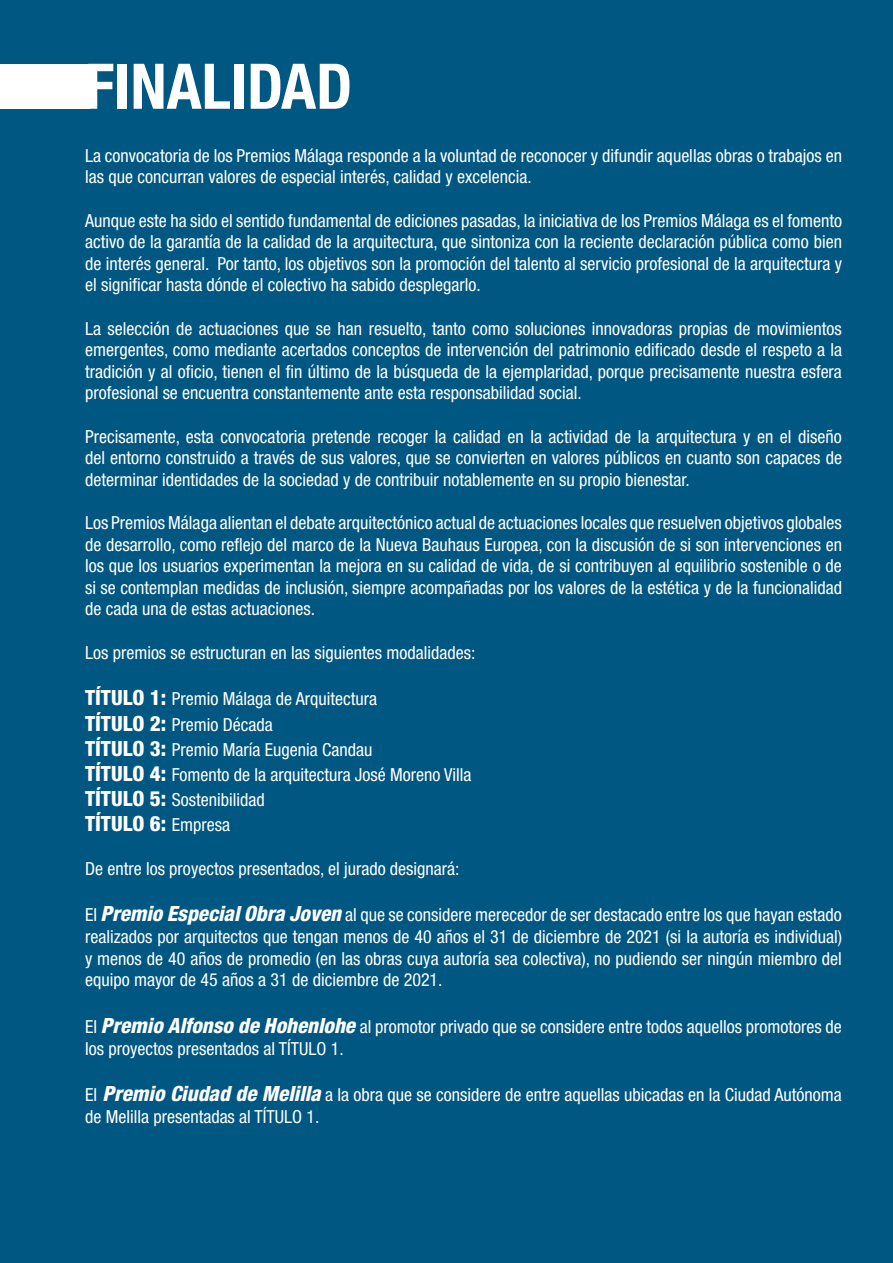
<style>
.page{position:relative;width:893px;height:1263px;background:#005782}
.page>*{position:absolute;margin:0;border:0;box-sizing:border-box;transform-origin:0 0}
.t1{font:700 condensed 63px "Helvetica Neue LT Std";color:#fff}
.t2{font:800 condensed 21px "Helvetica Neue LT Std";color:#fff}
.t3{font:condensed 18px/21.6px "Helvetica Neue LT Std";color:#fff;text-align:justify}
.s1{font-weight:800;font-size:21px}
.s2{font-weight:400;font-size:18px}
.s3{font-weight:800;font-style:italic;font-size:21px}
</style>
<div class="page">
<div style="left:0;top:64px;width:89px;height:45px;background:#fff"></div>
<h1 class="t1" style="left:85px;top:48px;width:269px">FINALIDAD</h1>
<p class="t3" style="left:85px;top:144px;width:758px">La convocatoria de los Premios Málaga responde a la voluntad de reconocer y difundir aquellas obras o trabajos en las que concurran valores de especial interés, calidad y excelencia.</p>
<p class="t3" style="left:85px;top:209px;width:758px">Aunque este ha sido el sentido fundamental de ediciones pasadas, la iniciativa de los Premios Málaga es el fomento activo de la garantía de la calidad de la arquitectura, que sintoniza con la reciente declaración pública como bien de interés general. Por tanto, los objetivos son la promoción del talento al servicio profesional de la arquitectura y el significar hasta dónde el colectivo ha sabido desplegarlo.</p>
<p class="t3" style="left:85px;top:317px;width:758px">La selección de actuaciones que se han resuelto, tanto como soluciones innovadoras propias de movimientos emergentes, como mediante acertados conceptos de intervención del patrimonio edificado desde el respeto a la tradición y al oficio, tienen el fin último de la búsqueda de la ejemplaridad, porque precisamente nuestra esfera profesional se encuentra constantemente ante esta responsabilidad social.</p>
<p class="t3" style="left:85px;top:425px;width:758px">Precisamente, esta convocatoria pretende recoger la calidad en la actividad de la arquitectura y en el diseño del entorno construido a través de sus valores, que se convierten en valores públicos en cuanto son capaces de determinar identidades de la sociedad y de contribuir notablemente en su propio bienestar.</p>
<p class="t3" style="left:85px;top:512px;width:758px">Los Premios Málaga alientan el debate arquitectónico actual de actuaciones locales que resuelven objetivos globales de desarrollo, como reflejo del marco de la Nueva Bauhaus Europea, con la discusión de si son intervenciones en los que los usuarios experimentan la mejora en su calidad de vida, de si contribuyen al equilibrio sostenible o de si se contemplan medidas de inclusión, siempre acompañadas por los valores de la estética y de la funcionalidad de cada una de estas actuaciones.</p>
<p class="t3" style="left:85px;top:641px;width:392px">Los premios se estructuran en las siguientes modalidades:</p>
<p class="t3" style="left:85px;top:686px;width:388px;line-height:25.2px;text-align:left"><span class="s1">TÍTULO 1:</span> Premio Málaga de Arquitectura<br><span class="s1">TÍTULO 2:</span> Premio Década<br><span class="s1">TÍTULO 3:</span> Premio María Eugenia Candau<br><span class="s1">TÍTULO 4:</span> Fomento de la arquitectura José Moreno Villa <span class="s1">TÍTULO 5:</span> Sostenibilidad</p>
<p class="t2" style="left:85px;top:811px;width:147px">TÍTULO 6: <span class="s2">Empresa</span></p>
<p class="t3" style="left:85px;top:857px;width:376px">De entre los proyectos presentados, el jurado designará:</p>
<p class="t3" style="left:85px;top:904px;width:758px">El <span class="s3">Premio Especial Obra Joven</span> al que se considere merecedor de ser destacado entre los que hayan estado realizados por arquitectos que tengan menos de 40 años el 31 de diciembre de 2021 (si la autoría es individual) y menos de 40 años de promedio (en las obras cuya autoría sea colectiva), no pudiendo ser ningún miembro del equipo mayor de 45 años a 31 de diciembre de 2021.</p>
<p class="t3" style="left:85px;top:1016px;width:758px">El <span class="s3">Premio Alfonso de Hohenlohe</span> al promotor privado que se considere entre todos aquellos promotores de los proyectos presentados al TÍTULO 1.</p>
<p class="t3" style="left:85px;top:1084px;width:758px">El <span class="s3">Premio Ciudad de Melilla</span> a la obra que se considere de entre aquellas ubicadas en la Ciudad Autónoma de Melilla presentadas al TÍTULO 1.</p>
</div>
